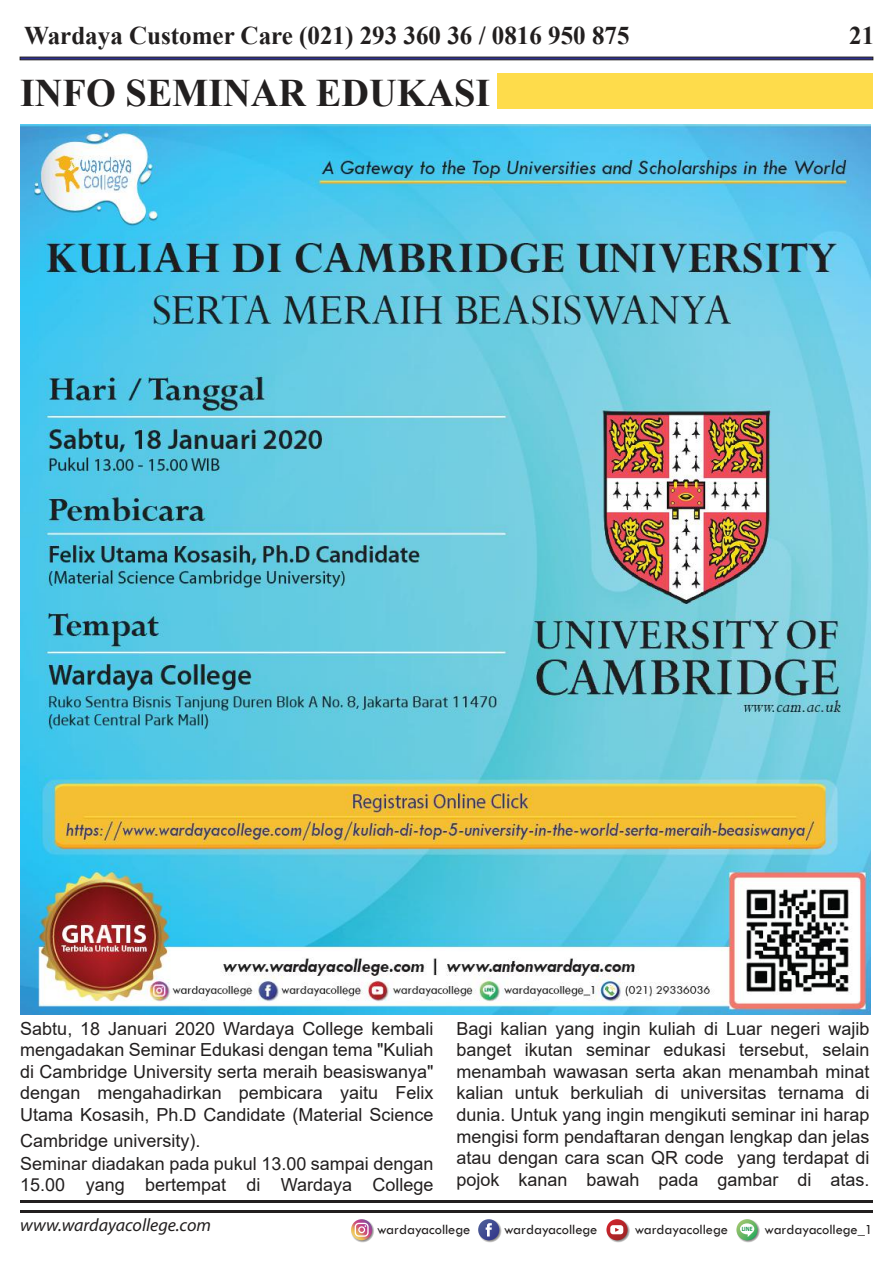
<style>
.page{position:relative;width:893px;height:1263px;background:#fff}
.page>*{position:absolute;margin:0;border:0;box-sizing:border-box;transform-origin:0 0}
.t1{font:700 39px "Times New Roman";color:#221f1f}
.t2{font:700 25.5px "Times New Roman";color:#221f1f}
.t3{font:18px/21.6px "Arial";color:#221f1f;text-align:justify}
.t4{font:italic 18px "Myriad Pro";color:#221f1f}
.t5{font:14.4px "Tw Cen";color:#221f1f}
</style>
<div class="page">
<div style="left:20px;top:57px;width:853px;height:3px;background:#2e3092;border:1px solid #221f1f"></div>
<hr style="left:20px;top:1210px;width:853px;height:3px;background:#221f1f">
<svg style="left:606px;top:1218px;width:24px;height:25px"></svg>
<svg style="left:606px;top:1219px;width:22px;height:21px"></svg>
<svg style="left:610px;top:1225px;width:13px;height:9px"></svg>
<svg style="left:350px;top:1218px;width:24px;height:25px"></svg>
<svg style="left:351px;top:1219px;width:21px;height:21px"></svg>
<svg style="left:355px;top:1223px;width:14px;height:14px"></svg>
<svg style="left:477px;top:1218px;width:25px;height:25px"></svg>
<svg style="left:478px;top:1219px;width:21px;height:21px"></svg>
<svg style="left:486px;top:1223px;width:6px;height:13px"></svg>
<svg style="left:736px;top:1218px;width:24px;height:25px"></svg>
<svg style="left:736px;top:1219px;width:21px;height:21px"></svg>
<svg style="left:740px;top:1223px;width:14px;height:14px"></svg>
<hr style="left:20px;top:1200px;width:853px;height:3px;background:#221f1f">
<div style="left:498px;top:73px;width:375px;height:36px;background:#fedc4b"></div>
<img style="left:20px;top:125px;width:851px;height:889px">
<h2 class="t2" style="left:24px;top:17px;width:607px">Wardaya Customer Care (021) 293 360 36 / 0816 950 875</h2>
<h2 class="t2" style="left:849px;top:17px;width:27px">21</h2>
<h1 class="t1" style="left:20px;top:65px;width:472px">INFO SEMINAR EDUKASI</h1>
<p class="t3" style="left:20px;top:1017px;width:415px">Sabtu, 18 Januari 2020 Wardaya College kembali mengadakan Seminar Edukasi dengan tema "Kuliah di Cambridge University serta meraih beasiswanya" dengan mengahadirkan pembicara yaitu Felix Utama Kosasih, Ph.D Candidate (Material Science</p>
<p class="t3" style="left:456px;top:1017px;width:415px">Bagi kalian yang ingin kuliah di Luar negeri wajib banget ikutan seminar edukasi tersebut, selain menambah wawasan serta akan menambah minat kalian untuk berkuliah di universitas ternama di dunia. Untuk yang ingin mengikuti seminar ini harap mengisi form pendaftaran dengan lengkap dan jelas atau dengan cara scan QR code yang terdapat di pojok kanan bawah pada gambar di atas.</p>
<p class="t3" style="left:20px;top:1130px;width:182px">Cambridge university).</p>
<p class="t3" style="left:20px;top:1152px;width:415px">Seminar diadakan pada pukul 13.00 sampai dengan<br>15.00 yang bertempat di Wardaya College</p>
<p class="t4" style="left:20px;top:1214px;width:192px">www.wardayacollege.com</p>
<p class="t5" style="left:377px;top:1220px;width:95px">wardayacollege</p>
<p class="t5" style="left:504px;top:1220px;width:95px">wardayacollege</p>
<p class="t5" style="left:635px;top:1220px;width:240px">wardayacollege <sup>LINE</sup> wardayacollege_1</p>
</div>
